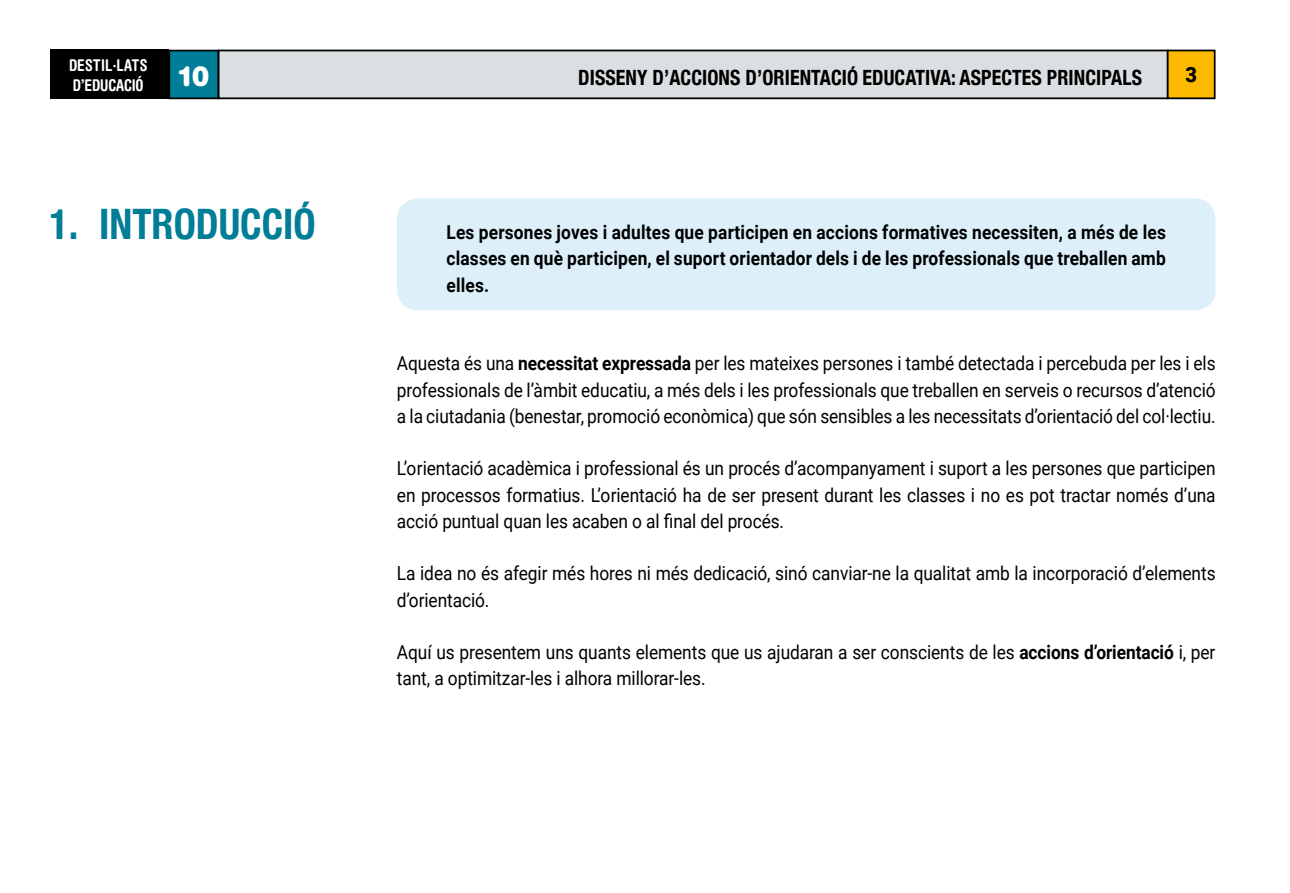
<style>
.page{position:relative;width:1290px;height:893px;background:#fff}
.page>*{position:absolute;margin:0;border:0;box-sizing:border-box;transform-origin:0 0}
.t1{font:700 condensed 42px "Helvetica Neue";color:#007e97;scale:.95 1}
.t2{font:700 condensed 21px "Helvetica Neue";letter-spacing:.005em;color:#000;scale:.95 1}
.t3{font:900 21px "Roboto";color:#000;scale:.95 1}
.t4{font:19.25px/26.2px "Roboto";letter-spacing:-.005em;color:#000;text-align:justify;scale:.9 1}
.t5{font:700 19.25px/26.2px "Roboto";letter-spacing:.01em;color:#000;text-align:justify;scale:.9 1}
.t6{font:700 condensed 16.28px/19.4px "Helvetica Rounded";letter-spacing:-.005em;color:#fff;scale:.95 1}
.s1{font-weight:700}
</style>
<div class="page">
<div style="left:219px;top:50px;width:948px;height:48px;background:#dbdfe1"></div>
<div style="left:218px;top:50px;width:950px;height:49px;border:2px solid #000"></div>
<div style="left:1167px;top:50px;width:47px;height:48px;background:#fbba00"></div>
<div style="left:1167px;top:50px;width:48px;height:49px;border:2px solid #000"></div>
<div style="left:50px;top:50px;width:119px;height:49px;background:#000"></div>
<div style="left:169px;top:51px;width:49px;height:47px;background:#007e97"></div>
<div style="left:168px;top:50px;width:51px;height:49px;border:2px solid #000"></div>
<div style="left:397px;top:198px;width:818px;height:112px;background:#ddf0fa;border-radius:21px"></div>
<p class="t6" style="left:69px;top:55px;width:149px">DESTIL·LATS<br>D’EDUCACIÓ <sup>10</sup></p>
<h1 class="t1" style="left:50px;top:189px;width:282px">1. INTRODUCCIÓ</h1>
<p class="t2" style="left:578px;top:60px;width:595px">DISSENY D’ACCIONS D’ORIENTACIÓ EDUCATIVA: ASPECTES PRINCIPALS</p>
<p class="t3" style="left:1185px;top:60px;width:14px">3</p>
<p class="t5" style="left:446px;top:218px;width:801px">Les persones joves i adultes que participen en accions formatives necessiten, a més de les classes en què participen, el suport orientador dels i de les professionals que treballen amb elles.</p>
<p class="t4" style="left:397px;top:350px;width:911px">Aquesta és una <span class="s1">necessitat expressada</span> per les mateixes persones i també detectada i percebuda per les i els professionals de l’àmbit educatiu, a més dels i les professionals que treballen en serveis o recursos d’atenció a la ciutadania (benestar, promoció econòmica) que són sensibles a les necessitats d’orientació del col·lectiu.</p>
<p class="t4" style="left:397px;top:455px;width:911px">L’orientació acadèmica i professional és un procés d’acompanyament i suport a les persones que participen en processos formatius. L’orientació ha de ser present durant les classes i no es pot tractar només d’una acció puntual quan les acaben o al final del procés.</p>
<p class="t4" style="left:397px;top:560px;width:911px">La idea no és afegir més hores ni més dedicació, sinó canviar-ne la qualitat amb la incorporació d’elements d’orientació.</p>
<p class="t4" style="left:397px;top:638px;width:911px">Aquí us presentem uns quants elements que us ajudaran a ser conscients de les <span class="s1">accions d’orientació</span> i, per tant, a optimitzar-les i alhora millorar-les.</p>
</div>
